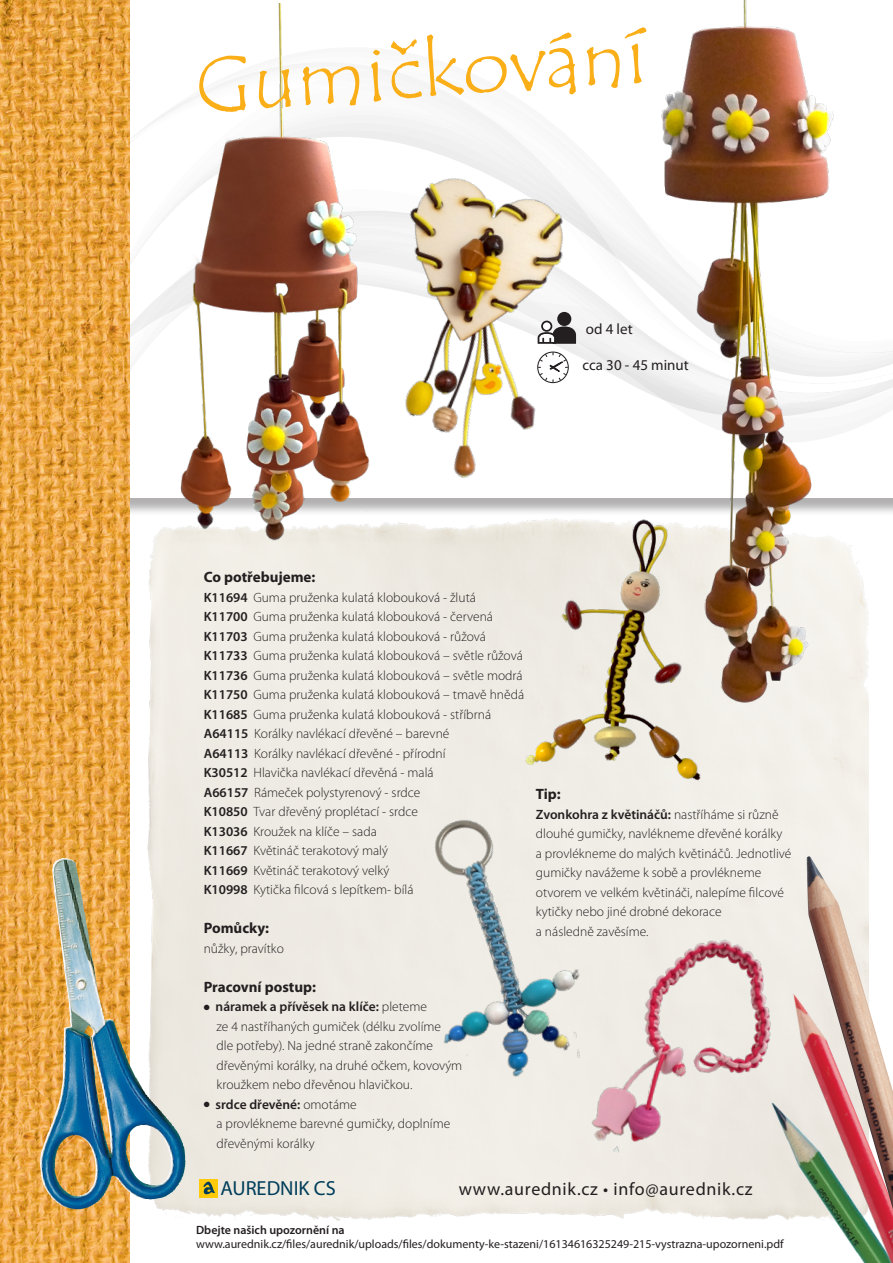
<style>
.page{position:relative;width:893px;height:1263px;background:#fff}
.page>*{position:absolute;margin:0;border:0;box-sizing:border-box;transform-origin:0 0}
.t1{font:80.1px "Tempus Sans ITC";color:#faaf18}
.t2{font:20.4px "Myriad Pro";color:#003d5a}
.t3{font:18px "Myriad Pro";letter-spacing:.04em;color:#231f20}
.t4{font:700 15px "Myriad Pro";color:#231f20}
.t5{font:15px "Myriad Pro";color:#231f20}
.t6{font:300 13.5px/19.5px "Myriad Pro";color:#231f20}
.t7{font:12px "Myriad Pro";color:#231f20}
.t8{font:600 12px "Myriad Pro";color:#231f20}
.s1{font-weight:600}
.s2{font-family:"Dixieland Normal";font-weight:400;font-size:7.5px}
</style>
<div class="page">
<svg style="left:129px;top:62px;width:764px;height:345px"></svg>
<img style="left:129px;top:503px;width:739px;height:717px">
<img style="left:740px;top:1175px;width:26px;height:45px">
<img style="left:766px;top:979px;width:127px;height:284px">
<img style="left:806px;top:856px;width:87px;height:353px">
<div style="left:200px;top:1179px;width:18px;height:18px;background:#feca0a"></div>
<svg style="left:203px;top:1181px;width:12px;height:13px"></svg>
<img style="left:346px;top:764px;width:321px;height:368px">
<img style="left:507px;top:553px;width:211px;height:238px">
<img style="left:129px;top:130px;width:18px;height:21px">
<img style="left:0;top:0;width:129px;height:1263px">
<img style="left:40px;top:858px;width:31px;height:337px">
<img style="left:170px;top:3px;width:233px;height:627px">
<img style="left:619px;top:0;width:238px;height:734px">
<img style="left:570px;top:908px;width:235px;height:267px">
<img style="left:276px;top:95px;width:396px;height:458px">
<p class="t1" style="left:192px;top:35px;width:453px;rotate:-4deg">Gumiˇckování</p>
<p class="t5" style="left:586px;top:319px;width:48px">od 4 let</p>
<p class="t5" style="left:583px;top:356px;width:108px">cca 30 - 45 minut</p>
<p class="t4" style="left:204px;top:567px;width:113px">Co potřebujeme:</p>
<p class="t6" style="left:204px;top:587px;width:274px"><span class="s1">K11694</span> Guma pruženka kulatá klobouková - žlutá</p>
<p class="t6" style="left:204px;top:607px;width:291px"><span class="s1">K11700</span> Guma pruženka kulatá klobouková - červená</p>
<p class="t6" style="left:204px;top:626px;width:284px"><span class="s1">K11703</span> Guma pruženka kulatá klobouková - růžová</p>
<p class="t6" style="left:204px;top:646px;width:321px"><span class="s1">K11733</span> Guma pruženka kulatá klobouková – světle růžová</p>
<p class="t6" style="left:204px;top:665px;width:320px"><span class="s1">K11736</span> Guma pruženka kulatá klobouková – světle modrá</p>
<p class="t6" style="left:204px;top:685px;width:322px"><span class="s1">K11750</span> Guma pruženka kulatá klobouková – tmavě hnědá</p>
<p class="t6" style="left:204px;top:704px;width:289px"><span class="s1">K11685</span> Guma pruženka kulatá klobouková - stříbrná</p>
<p class="t6" style="left:204px;top:724px;width:247px"><span class="s1">A64115</span> Korálky navlékací dřevěné – barevné</p>
<p class="t6" style="left:204px;top:743px;width:243px"><span class="s1">A64113</span> Korálky navlékací dřevěné - přírodní</p>
<p class="t6" style="left:204px;top:763px;width:231px"><span class="s1">K30512</span> Hlavička navlékací dřevěná - malá</p>
<p class="t6" style="left:204px;top:782px;width:218px"><span class="s1">A66157</span> Rámeček polystyrenový - srdce</p>
<p class="t6" style="left:204px;top:802px;width:216px"><span class="s1">K10850</span> Tvar dřevěný proplétací - srdce</p>
<p class="t6" style="left:204px;top:821px;width:175px"><span class="s1">K13036</span> Kroužek na klíče – sada</p>
<p class="t6" style="left:204px;top:841px;width:186px"><span class="s1">K11667</span> Květináč terakotový malý</p>
<p class="t6" style="left:204px;top:860px;width:187px"><span class="s1">K11669</span> Květináč terakotový velký</p>
<p class="t6" style="left:204px;top:880px;width:211px"><span class="s1">K10998</span> Kytička filcová s lepítkem- bílá</p>
<p class="t4" style="left:204px;top:918px;width:67px">Pomůcky:</p>
<p class="t6" style="left:204px;top:938px;width:82px">nůžky, pravítko</p>
<p class="t4" style="left:204px;top:977px;width:114px">Pracovní postup:</p>
<p class="t6" style="left:216px;top:997px;width:247px;text-indent:-13px"><span class="s2">l</span> <span class="s1">náramek a přívěsek na klíče:</span> pleteme<br>ze 4 nastříhaných gumiček (délku zvolíme<br>dle potřeby). Na jedné straně zakončíme dřevěnými korálky, na druhé očkem, kovovým kroužkem nebo dřevěnou hlavičkou.</p>
<p class="t6" style="left:216px;top:1094px;width:235px;text-indent:-13px"><span class="s2">l</span> <span class="s1">srdce dřevěné:</span> omotáme<br>a provlékneme barevné gumičky, doplníme dřevěnými korálky</p>
<p class="t2" style="left:221px;top:1175px;width:117px">AUREDNIK CS</p>
<p class="t3" style="left:459px;top:1178px;width:295px">www.aurednik.cz • info@aurednik.cz</p>
<p class="t4" style="left:536px;top:784px;width:26px">Tip:</p>
<p class="t6" style="left:536px;top:804px;width:257px"><span class="s1">Zvonkohra z květináčů:</span> nastříháme si různě dlouhé gumičky, navlékneme dřevěné korálky a provlékneme do malých květináčů. Jednotlivé gumičky navážeme k sobě a provlékneme otvorem ve velkém květináči, nalepíme filcové kytičky nebo jiné drobné dekorace<br>a následně zavěsíme.</p>
<p class="t8" style="left:196px;top:1222px;width:150px">Dbejte našich upozornění na</p>
<p class="t7" style="left:196px;top:1236px;width:589px">www.aurednik.cz/files/aurednik/uploads/files/dokumenty-ke-stazeni/16134616325249-215-vystrazna-upozorneni.pdf</p>
</div>
